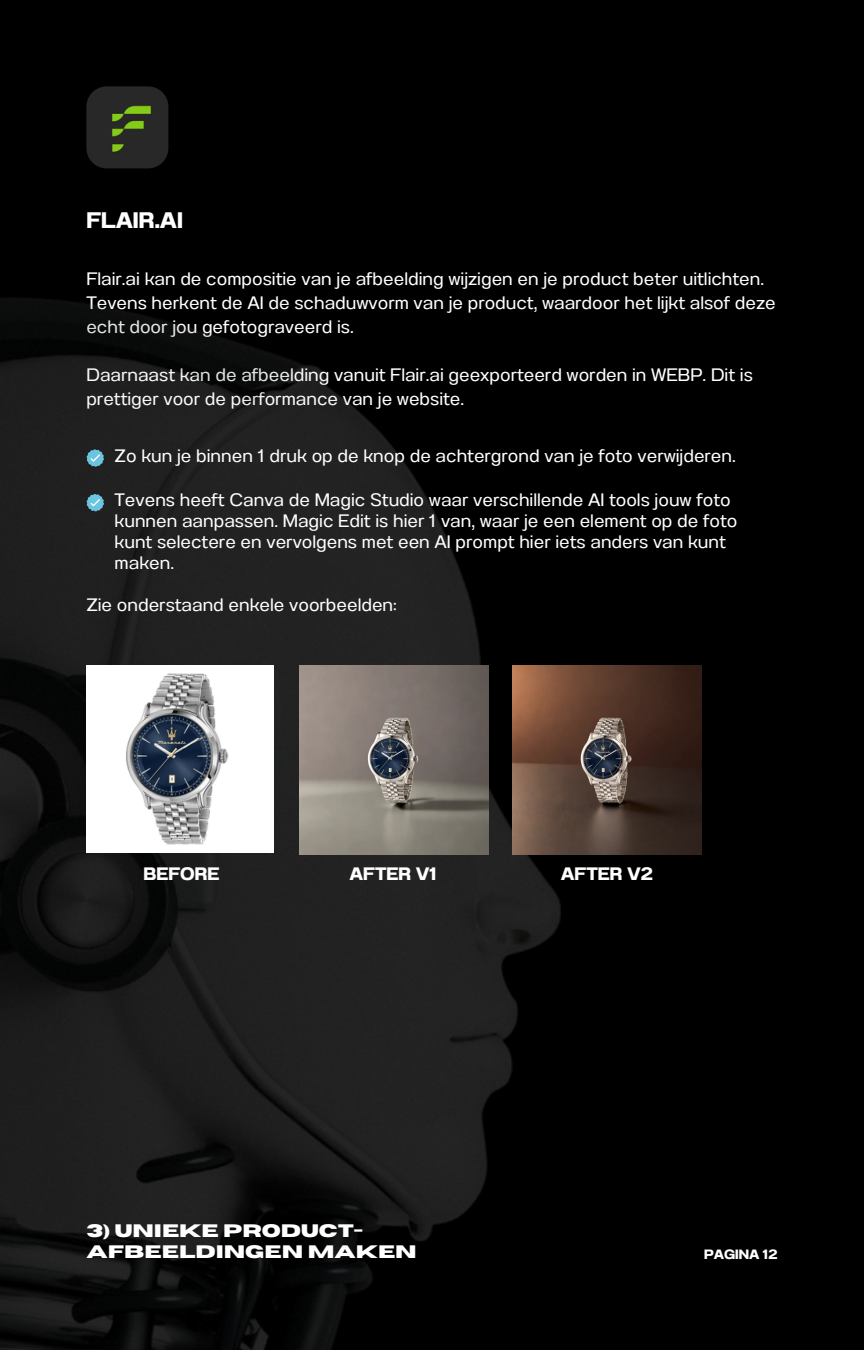
<style>
.page{position:relative;width:864px;height:1350px;background:#000}
.page>*{position:absolute;margin:0;border:0;box-sizing:border-box;transform-origin:0 0}
.t1{font:22.5px "Anantason Bold Wd 112";color:#fff}
.t2{font:18px/24.1px "Anantason Wd 112";color:#fff}
.t3{font:700 18px/20.9px "Horizon";color:#fff}
.t4{font:18px "Anantason Bold Wd 112";color:#fff}
.t5{font:13.5px "Anantason Bold Wd 112";color:#fff}
</style>
<div class="page">
<img style="left:86px;top:86px;width:82px;height:82px;border-radius:20px">
<img style="left:0;top:298px;width:560px;height:1052px">
<svg style="left:86px;top:449px;width:18px;height:18px"></svg>
<svg style="left:86px;top:494px;width:18px;height:18px"></svg>
<img style="left:86px;top:666px;width:188px;height:187px">
<img style="left:299px;top:666px;width:189px;height:189px">
<img style="left:512px;top:666px;width:189px;height:189px">
<h1 class="t1" style="left:86px;top:208px;width:98px">FLAIR.AI</h1>
<h3 class="t2" style="left:86px;top:267px;width:691px">Flair.ai kan de compositie van je afbeelding wijzigen en je product beter uitlichten.<br>Tevens herkent de AI de schaduwvorm van je product, waardoor het lijkt alsof deze echt door jou gefotograveerd is.</h3>
<h3 class="t2" style="left:86px;top:363px;width:668px">Daarnaast kan de afbeelding vanuit Flair.ai geexporteerd worden in WEBP. Dit is prettiger voor de performance van je website.</h3>
<p class="t2" style="left:115px;top:443px;width:623px">Zo kun je binnen 1 druk op de knop de achtergrond van je foto verwijderen.</p>
<h2 class="t2" style="left:115px;top:489px;width:624px;line-height:20.9px">Tevens heeft Canva de Magic Studio waar verschillende AI tools jouw foto kunnen aanpassen. Magic Edit is hier 1 van, waar je een element op de foto kunt selectere en vervolgens met een AI prompt hier iets anders van kunt maken.</h2>
<p class="t2" style="left:86px;top:593px;width:312px">Zie onderstaand enkele voorbeelden:</p>
<h3 class="t4" style="left:143px;top:863px;width:78px">BEFORE</h3>
<h3 class="t4" style="left:349px;top:863px;width:89px">AFTER V1</h3>
<p class="t4" style="left:561px;top:863px;width:94px">AFTER V2</p>
<h2 class="t3" style="left:86px;top:1220px;width:332px">3) UNIEKE PRODUCT-<br>AFBEELDINGEN MAKEN</h2>
<h3 class="t5" style="left:704px;top:1247px;width:75px">PAGINA 12</h3>
</div>
